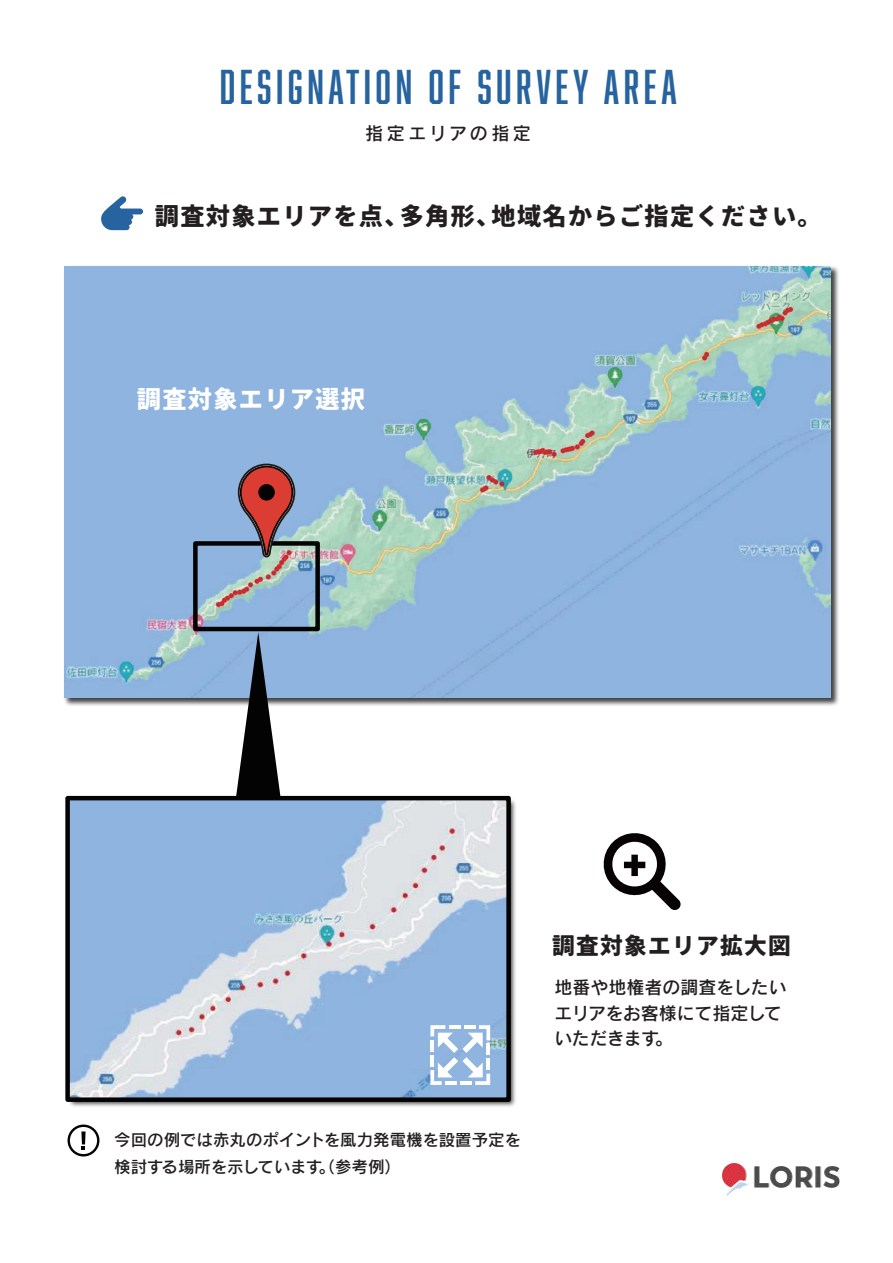
<style>
.page{position:relative;width:893px;height:1263px;background:#fff}
.page>*{position:absolute;margin:0;border:0;box-sizing:border-box;transform-origin:0 0}
.t1{font:45px "Abolition";letter-spacing:.1em;color:#26639f}
.t2{font:25.5px "MOBO";color:#231f20}
.t3{font:25.5px "MOBO";color:#fff}
.t4{font:24px "MOBO";color:#231f20}
.t5{font:18px/25.5px "Rodin Pro N DB";color:#231f20}
.t6{font:18px "Rodin Pro N DB";letter-spacing:.2em;color:#231f20}
.t7{font:16.5px/27px "Rodin Pro N DB";color:#231f20}
</style>
<div class="page">
<img style="left:64px;top:266px;width:775px;height:440px">
<img style="left:64px;top:266px;width:767px;height:431px">
<img style="left:69px;top:800px;width:447px;height:307px">
<img style="left:70px;top:801px;width:436px;height:296px">
<div style="left:65px;top:796px;width:446px;height:306px;border:4px solid #030303"></div>
<div style="left:193px;top:541px;width:127px;height:90px;border:4px solid #030303"></div>
<svg style="left:236px;top:632px;width:45px;height:166px;background:#5a6674"></svg>
<svg style="left:430px;top:1025px;width:60px;height:60px"></svg>
<svg style="left:101px;top:196px;width:42px;height:34px"></svg>
<svg style="left:603px;top:833px;width:78px;height:77px"></svg>
<svg style="left:68px;top:1125px;width:31px;height:32px"></svg>
<div style="left:70px;top:1127px;width:27px;height:27px;background:#fff;border-radius:50%"></div>
<svg style="left:81px;top:1132px;width:5px;height:18px"></svg>
<svg style="left:237px;top:463px;width:59px;height:95px;background:#9a666f"></svg>
<div style="left:258px;top:484px;width:17px;height:17px;background:#070304;border-radius:50%"></div>
<img style="left:722px;top:1164px;width:117px;height:32px">
<h1 class="t1" style="left:220px;top:61px;width:458px">DESIGNATION OF SURVEY AREA</h1>
<p class="t6" style="left:365px;top:121px;width:167px">指定エリアの指定</p>
<h2 class="t2" style="left:154px;top:201px;width:670px">調査対象エリアを点、多角形、地域名からご指定ください。</h2>
<h2 class="t3" style="left:136px;top:384px;width:231px">調査対象エリア選択</h2>
<h3 class="t4" style="left:551px;top:931px;width:241px">調査対象エリア拡大図</h3>
<p class="t5" style="left:554px;top:974px;width:234px">地番や地権者の調査をしたいエリアをお客様にて指定していただきます。</p>
<p class="t7" style="left:114px;top:1126px;width:408px">今回の例では赤丸のポイントを風力発電機を設置予定を検討する場所を示しています。（参考例）</p>
</div>
